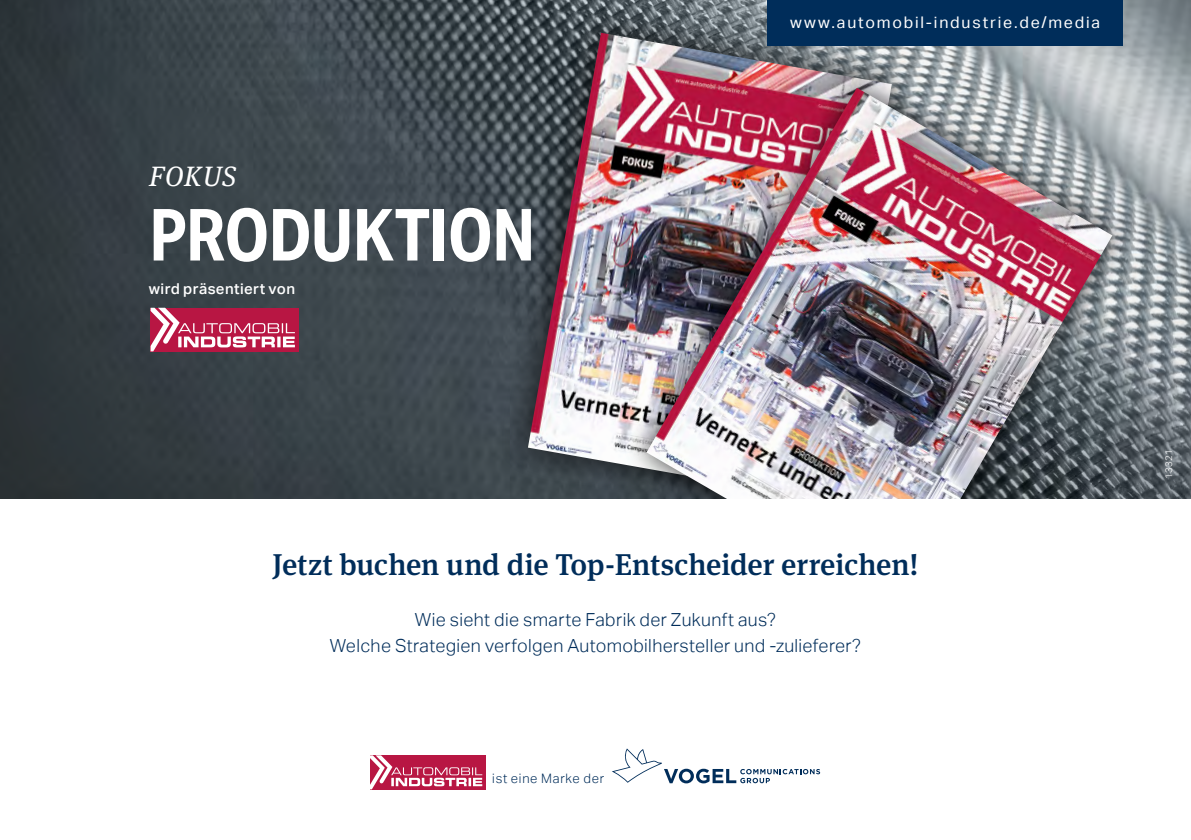
<style>
.page{position:relative;width:1191px;height:840px;background:#fff}
.page>*{position:absolute;margin:0;border:0;box-sizing:border-box;transform-origin:0 0}
.t1{font:700 72px "Aktiv Grotesk Cd";letter-spacing:-.015em;color:#fff}
.t2{font:500 30px "Meta Serif OT";color:#002d5a}
.t3{font:italic 28px "Meta Serif OT";letter-spacing:.025em;color:#fff}
.t4{font:300 18px/26px "Aktiv Grotesk";letter-spacing:.02em;color:#002d5a;text-align:center}
.t5{font:16px "Aktiv Grotesk";letter-spacing:.115em;color:#fff}
.t6{font:500 15px "Aktiv Grotesk";letter-spacing:.025em;color:#fff}
.t7{font:300 13px "Aktiv Grotesk";letter-spacing:.055em;color:#002d5a}
.t8{font:300 9.6px "Aktiv Grotesk";letter-spacing:.025em;color:#fff}
</style>
<div class="page">
<img style="left:0;top:0;width:1191px;height:499px">
<div style="left:498px;top:3px;width:423px;height:525px;background:#000;opacity:.75"></div>
<img style="left:528px;top:33px;width:363px;height:465px">
<div style="left:623px;top:65px;width:511px;height:557px;background:#000;opacity:.75"></div>
<img style="left:646px;top:88px;width:466px;height:411px">
<div style="left:0;top:499px;width:1191px;height:340px;background:#fff"></div>
<div style="left:767px;top:0;width:356px;height:45px;background:#002d5a"></div>
<div style="left:370px;top:755px;width:115px;height:34px;background:#b81643"></div>
<svg style="left:370px;top:755px;width:112px;height:34px"></svg>
<svg style="left:612px;top:748px;width:208px;height:35px"></svg>
<div style="left:151px;top:307px;width:148px;height:44px;background:#b81643"></div>
<svg style="left:151px;top:307px;width:144px;height:44px"></svg>
<h3 class="t3" style="left:149px;top:159px;width:89px">FOKUS</h3>
<h1 class="t1" style="left:149px;top:190px;width:388px">PRODUKTION</h1>
<p class="t6" style="left:149px;top:280px;width:148px">wird präsentiert von</p>
<p class="t5" style="left:790px;top:13px;width:312px">www.automobil-industrie.de/media</p>
<h2 class="t2" style="left:272px;top:545px;width:647px">Jetzt buchen und die Top-Entscheider erreichen!</h2>
<p class="t4" style="left:330px;top:606px;width:533px">Wie sieht die smarte Fabrik der Zukunft aus?<br>Welche Strategien verfolgen Automobilhersteller und -zulieferer?</p>
<p class="t7" style="left:492px;top:770px;width:113px">ist eine Marke der</p>
<p class="t8" style="left:1163px;top:478px;width:31px;rotate:-90deg">13321</p>
</div>
